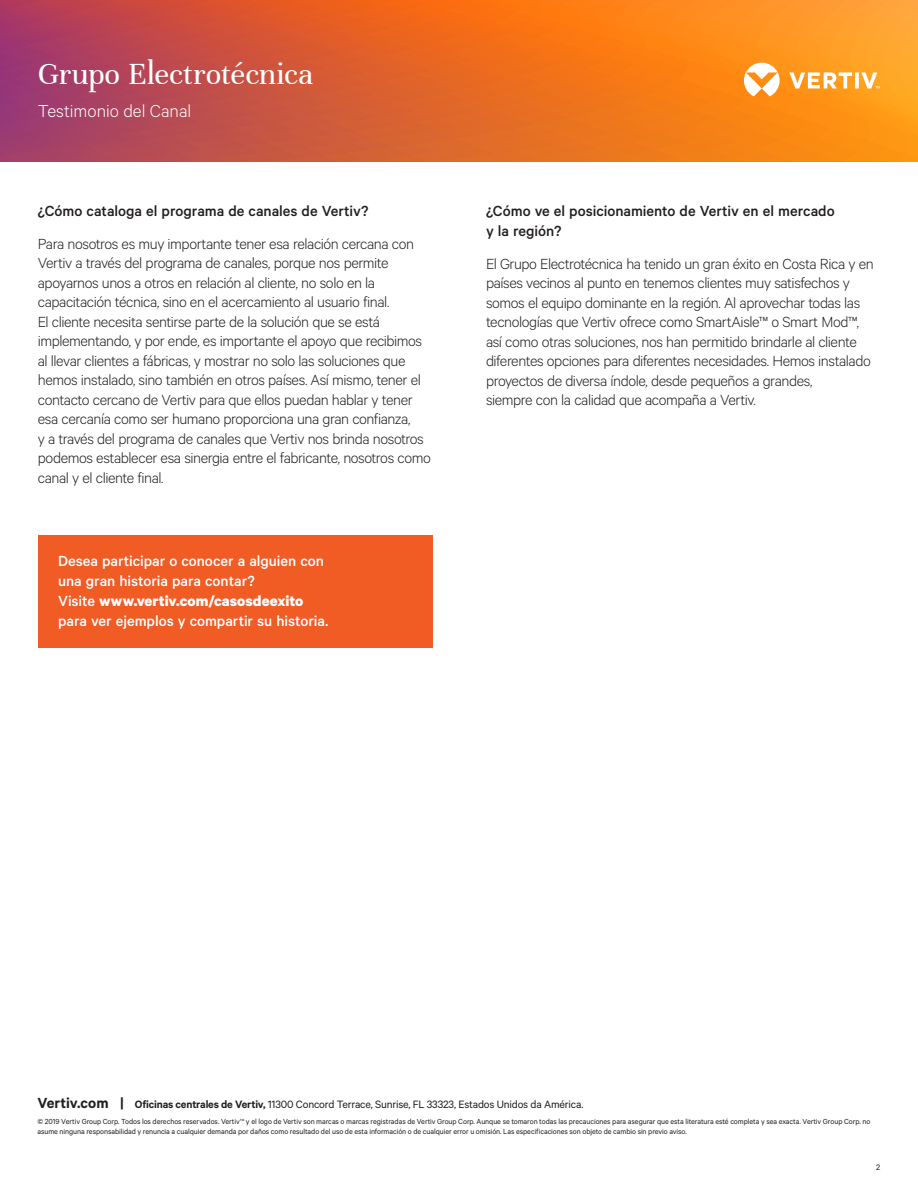
<style>
.page{position:relative;width:918px;height:1188px;background:#fff}
.page>*{position:absolute;margin:0;border:0;box-sizing:border-box;transform-origin:0 0}
.Vertiv_Header_Title{font:33px "Unna";letter-spacing:-.005em;color:#fff}
.Vertiv_Header_Subtit{font:300 19.5px "Calibre";color:#fff}
.Vertiv_Body_Text{font:300 16.5px/19.5px "Calibre";letter-spacing:-.025em;color:#231f20}
.Vertiv_Heading{font:500 16.5px/19.8px "Calibre";color:#fff}
.Vertiv_Heading-2{font:500 16.5px/19.8px "Calibre";color:#231f20}
.Footer_Address{font:12px "Calibre";letter-spacing:-.015em;color:#231f20}
.Page_Number_Right{font:9px "Calibre";color:#231f20}
.Footer_Disclaimer{font:8.25px/9.8px "Calibre";letter-spacing:-.005em;color:#231f20}
.s1{font-weight:700}
.s2{font-weight:600;font-size:16.5px}
.s3{font-weight:600}
.s4{font-weight:300}
</style>
<div class="page">
<svg style="left:0;top:0;width:918px;height:162px;background:#dd6930"></svg>
<svg style="left:744px;top:63px;width:136px;height:33px"></svg>
<div style="left:38px;top:536px;width:394px;height:112px;background:#f15b24"></div>
<p class="Vertiv_Header_Title" style="left:38px;top:55px;width:277px">Grupo Electrotécnica</p>
<p class="Vertiv_Header_Subtit" style="left:38px;top:99px;width:155px">Testimonio del Canal</p>
<p class="Vertiv_Heading-2" style="left:38px;top:200px;width:332px">¿Cómo cataloga el programa de canales de Vertiv?</p>
<p class="Vertiv_Body_Text" style="left:38px;top:233px;width:395px">Para nosotros es muy importante tener esa relación cercana con Vertiv a través del programa de canales, porque nos permite apoyarnos unos a otros en relación al cliente, no solo en la capacitación técnica, sino en el acercamiento al usuario final.<br>El cliente necesita sentirse parte de la solución que se está implementando, y por ende, es importante el apoyo que recibimos al llevar clientes a fábricas, y mostrar no solo las soluciones que hemos instalado, sino también en otros países. Así mismo, tener el contacto cercano de Vertiv para que ellos puedan hablar y tener esa cercanía como ser humano proporciona una gran confianza,<br>y a través del programa de canales que Vertiv nos brinda nosotros podemos establecer esa sinergia entre el fabricante, nosotros como canal y el cliente final.</p>
<p class="Vertiv_Heading" style="left:58px;top:551px;width:272px">Desea participar o conocer a alguien con una gran historia para contar?<br>Visite <span class="s1">www.vertiv.com/casosdeexito </span>para ver ejemplos y compartir su historia.</p>
<p class="Vertiv_Heading-2" style="left:486px;top:200px;width:350px">¿Cómo ve el posicionamiento de Vertiv en el mercado y la región?</p>
<p class="Vertiv_Body_Text" style="left:486px;top:253px;width:389px">El Grupo Electrotécnica ha tenido un gran éxito en Costa Rica y en países vecinos al punto en tenemos clientes muy satisfechos y somos el equipo dominante en la región. Al aprovechar todas las tecnologías que Vertiv ofrece como SmartAisle™ o Smart Mod™, así como otras soluciones, nos han permitido brindarle al cliente diferentes opciones para diferentes necesidades. Hemos instalado proyectos de diversa índole, desde pequeños a grandes,<br>siempre con la calidad que acompaña a Vertiv.</p>
<p class="Footer_Address" style="left:37px;top:1097px;width:547px"><span class="s2">Vertiv.com |</span> <span class="s3">Oficinas centrales de Vertiv,</span> 11300 Concord Terrace, Sunrise, FL 33323, Estados Unidos da América.</p>
<p class="Footer_Disclaimer" style="left:37px;top:1117px;width:834px">© 2019 Vertiv Group Corp. Todos los derechos reservados. Vertiv<span class="s4">™</span> y el logo de Vertiv son marcas o marcas registradas de Vertiv Group Corp. Aunque se tomaron todas las precauciones para asegurar que esta literatura esté completa y sea exacta. Vertiv Group Corp. no asume ninguna responsabilidad y renuncia a cualquier demanda por daños como resultado del uso de esta información o de cualquier error u omisión. Las especificaciones son objeto de cambio sin previo aviso.</p>
<p class="Page_Number_Right" style="left:876px;top:1162px;width:6px">2</p>
</div>
